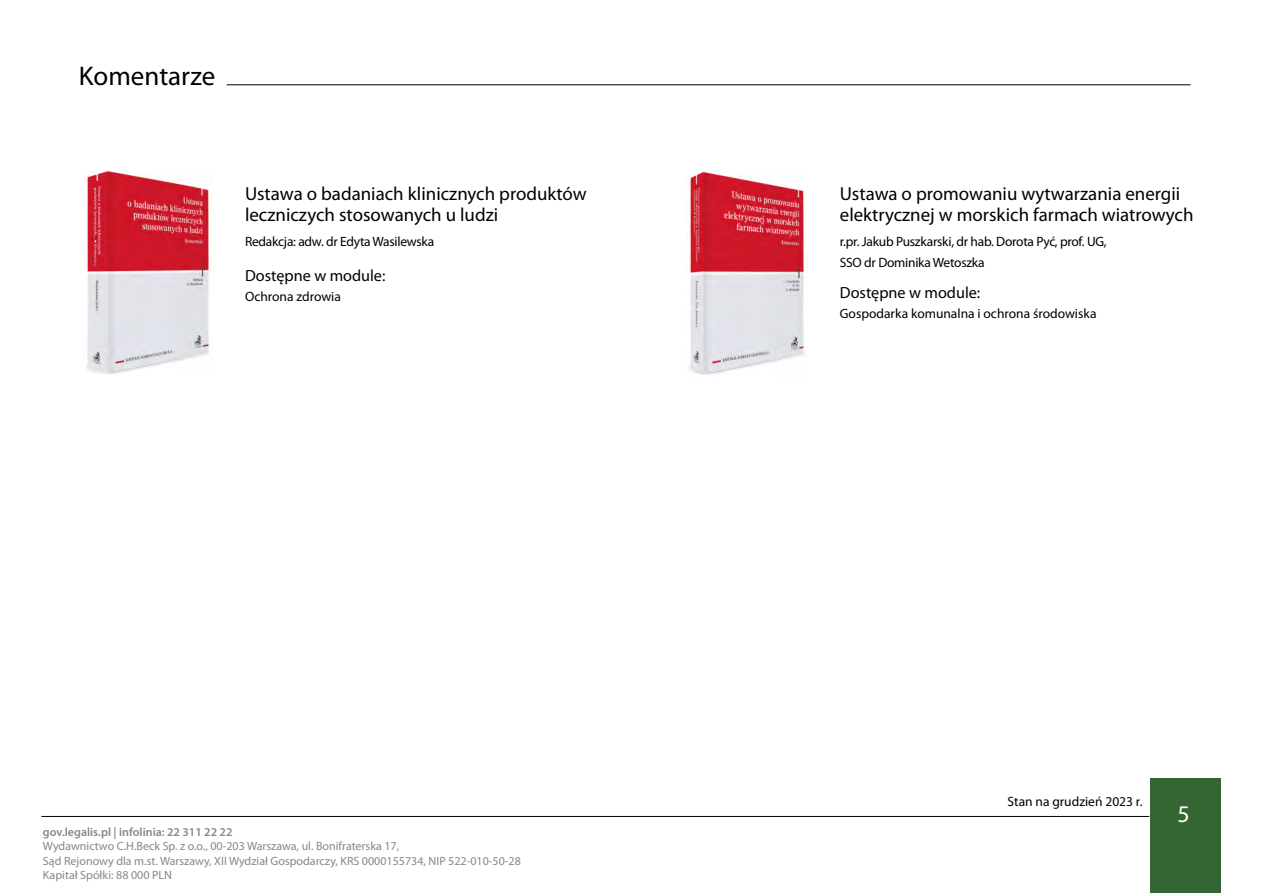
<style>
.page{position:relative;width:1263px;height:893px;background:#fff}
.page>*{position:absolute;margin:0;border:0;box-sizing:border-box;transform-origin:0 0}
.t1{font:27px "Myriad Pro";color:#000}
.t2{font:24px "Myriad Pro";color:#fff}
.t3{font:18.9px/21px "Myriad Pro";color:#000}
.t4{font:16.2px "Myriad Pro";color:#000}
.t5{font:13.5px/21px "Myriad Pro";letter-spacing:-.015em;color:#000}
.t6{font:12px/14.4px "Myriad Pro";color:#878787}
.t7{font:600 12px "Myriad Pro";color:#878787}
</style>
<div class="page">
<hr style="left:41px;top:816px;width:1108px;height:1px;background:#000">
<div style="left:1150px;top:779px;width:70px;height:114px;background:#363"></div>
<hr style="left:227px;top:85px;width:963px;height:1px;background:#000">
<img style="left:86px;top:171px;width:126px;height:204px">
<img style="left:689px;top:172px;width:118px;height:203px">
<h1 class="t1" style="left:79px;top:59px;width:138px">Komentarze</h1>
<h3 class="t3" style="left:245px;top:183px;width:343px">Ustawa o badaniach klinicznych produktów leczniczych stosowanych u ludzi</h3>
<p class="t5" style="left:245px;top:231px;width:191px">Redakcja: adw. dr Edyta Wasilewska</p>
<p class="t4" style="left:245px;top:265px;width:142px">Dostępne w module:</p>
<p class="t5" style="left:245px;top:286px;width:97px">Ochrona zdrowia</p>
<p class="t7" style="left:43px;top:824px;width:191px">gov.legalis.pl | infolinia: 22 311 22 22</p>
<p class="t6" style="left:43px;top:839px;width:479px">Wydawnictwo C.H.Beck Sp. z o.o., 00-203 Warszawa, ul. Bonifraterska 17,<br>Sąd Rejonowy dla m.st. Warszawy, XII Wydział Gospodarczy, KRS 0000155734, NIP 522-010-50-28<br>Kapitał Spółki: 88 000 PLN</p>
<h3 class="t3" style="left:840px;top:183px;width:355px">Ustawa o promowaniu wytwarzania energii elektrycznej w morskich farmach wiatrowych</h3>
<p class="t5" style="left:840px;top:231px;width:268px">r.pr. Jakub Puszkarski, dr hab. Dorota Pyć, prof. UG,<br>SSO dr Dominika Wetoszka</p>
<p class="t4" style="left:840px;top:282px;width:142px">Dostępne w module:</p>
<p class="t5" style="left:840px;top:303px;width:258px">Gospodarka komunalna i ochrona środowiska</p>
<p class="t5" style="left:1007px;top:791px;width:136px">Stan na grudzień 2023 r.</p>
<h2 class="t2" style="left:1177px;top:799px;width:14px">5</h2>
</div>
